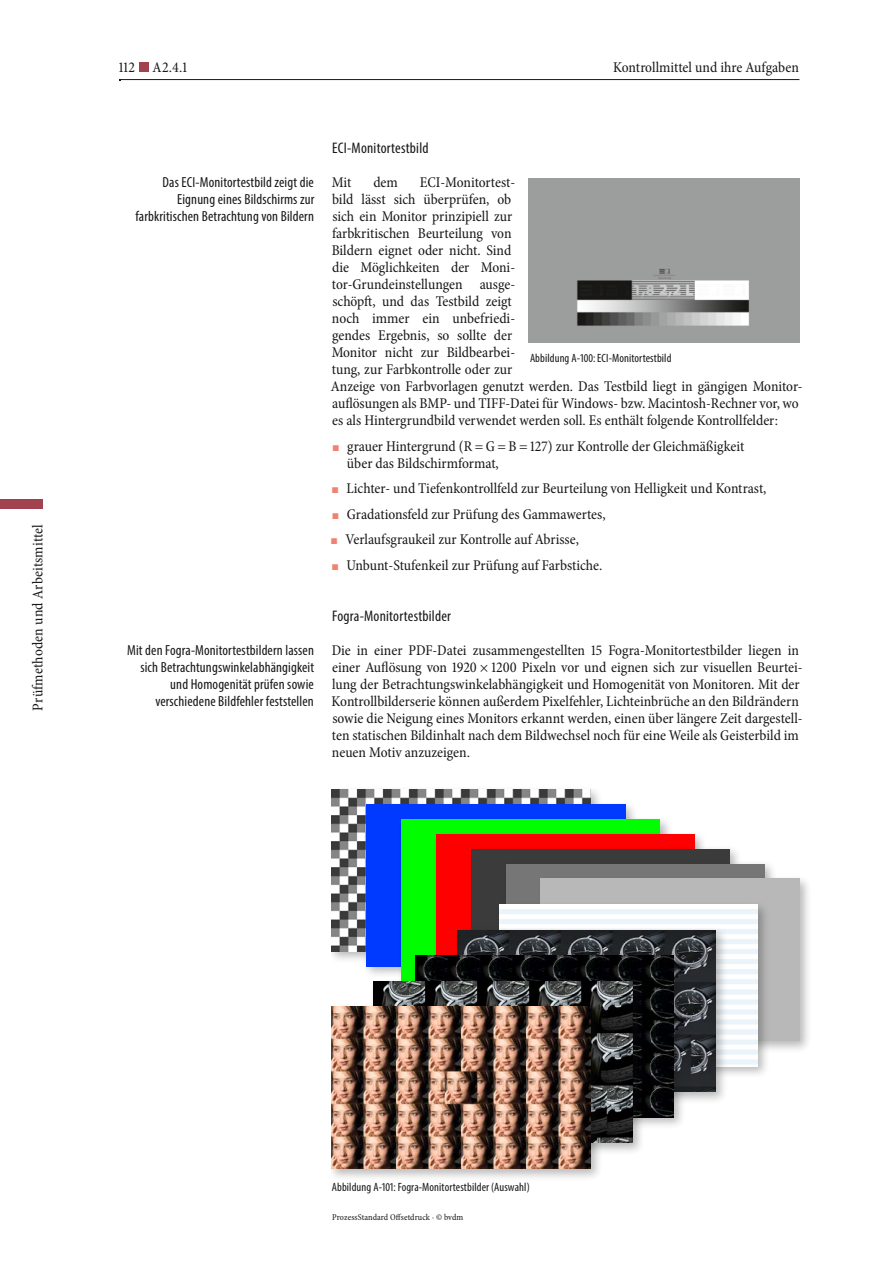
<style>
.page{position:relative;width:893px;height:1263px;background:#fff}
.page>*{position:absolute;margin:0;border:0;box-sizing:border-box;transform-origin:0 0}
.t1{font:condensed 15.3px "Myriad Pro";letter-spacing:.015em;color:#181716}
.t2{font:condensed 15px/17px "Minion Pro";color:#181716}
.t3{font:condensed 14.7px/17px "Myriad Pro";letter-spacing:.01em;color:#181716;text-align:right}
.t4{font:condensed 12px "Myriad Pro";letter-spacing:.01em;color:#181716}
.t5{font:condensed 9px "Minion Pro";letter-spacing:.005em;color:#181716}
.s1{font-family:"D May Pi";font-stretch:normal;font-size:13.5px;color:#f08271}
</style>
<div class="page">
<hr style="left:120px;top:79px;width:679px;height:1px;background:#181716">
<div style="left:139px;top:63px;width:10px;height:9px;background:#a3424f"></div>
<div style="left:0;top:499px;width:43px;height:10px;background:#a3424f"></div>
<div style="left:332px;top:785px;width:271px;height:179px;background:#181716;opacity:.3"></div>
<img style="left:332px;top:790px;width:258px;height:161px">
<div style="left:362px;top:800px;width:276px;height:179px;background:#181716;opacity:.3"></div>
<div style="left:367px;top:804px;width:258px;height:162px;background:#0039ff"></div>
<div style="left:397px;top:815px;width:275px;height:179px;background:#181716;opacity:.3"></div>
<div style="left:401px;top:819px;width:259px;height:158px;background:#00fd00"></div>
<div style="left:432px;top:830px;width:275px;height:179px;background:#181716;opacity:.3"></div>
<div style="left:436px;top:834px;width:259px;height:117px;background:#f00"></div>
<div style="left:467px;top:845px;width:275px;height:178px;background:#181716;opacity:.3"></div>
<div style="left:471px;top:849px;width:259px;height:77px;background:#3b3b3b"></div>
<div style="left:502px;top:860px;width:275px;height:178px;background:#181716;opacity:.3"></div>
<div style="left:506px;top:864px;width:259px;height:36px;background:#767676"></div>
<div style="left:537px;top:875px;width:275px;height:178px;background:#181716;opacity:.3"></div>
<div style="left:541px;top:879px;width:258px;height:161px;background:#b8b8b8"></div>
<div style="left:495px;top:900px;width:275px;height:179px;background:#181716;opacity:.3"></div>
<img style="left:499px;top:904px;width:259px;height:162px">
<div style="left:453px;top:926px;width:275px;height:178px;background:#181716;opacity:.3"></div>
<img style="left:457px;top:930px;width:259px;height:162px">
<div style="left:411px;top:951px;width:275px;height:179px;background:#181716;opacity:.3"></div>
<img style="left:415px;top:956px;width:259px;height:161px">
<div style="left:369px;top:977px;width:276px;height:179px;background:#181716;opacity:.3"></div>
<img style="left:373px;top:981px;width:259px;height:162px">
<div style="left:332px;top:1003px;width:271px;height:178px;background:#181716;opacity:.3"></div>
<img style="left:332px;top:1007px;width:258px;height:161px">
<img style="left:529px;top:179px;width:270px;height:163px">
<p class="t2" style="left:29px;top:710px;width:188px;rotate:-90deg">Prüfmethoden und Arbeitsmittel</p>
<p class="t2" style="left:119px;top:59px;width:70px">112 A2.4.1</p>
<p class="t2" style="left:613px;top:59px;width:187px">Kontrollmittel und ihre Aufgaben</p>
<p class="t3" style="left:135px;top:174px;width:180px">Das ECI-Monitortestbild zeigt die<br>Eignung eines Bildschirms zur farbkritischen Betrachtung von Bildern</p>
<p class="t3" style="left:127px;top:641px;width:189px">Mit den Fogra-Monitortestbildern lassen sich Betrachtungswinkelabhängigkeit und Homogenität prüfen sowie verschiedene Bildfehler feststellen</p>
<p class="t1" style="left:332px;top:139px;width:98px">ECI-Monitortestbild</p>
<p class="t2" style="left:332px;top:174px;width:21px">Mit</p>
<p class="t2" style="left:373px;top:174px;width:25px">dem</p>
<p class="t2" style="left:331px;top:174px;width:472px;text-indent:89px">ECI-Monitortest-<br>bild lässt sich überprüfen, ob<br>sich ein Monitor prinzipiell zur<br>farb-kritischen Beurteilung von<br>Bildern eignet oder nicht. Sind<br>die Möglichkeiten der Moni-<br>tor-Grundeinstellungen ausge-<br>schöpft, und das Testbild zeigt<br>noch immer ein unbefriedi-<br>gendes Ergebnis, so sollte der<br>Monitor nicht zur Bildbearbei-<br>tung, zur Farbkontrolle oder zur<br>Anzeige von Farbvorlagen genutzt werden. Das Testbild liegt in gängigen Monitor&shy;auflösungen als BMP- und TIFF-Datei für Windows- bzw. Macintosh-Rechner vor, wo es als Hintergrundbild verwendet werden soll. Es enthält folgende Kontrollfelder:</p>
<p class="t2" style="left:347px;top:438px;width:399px;text-indent:-15px"><span class="s1">Ä</span> grauer Hintergrund (R = G = B = 127) zur Kontrolle der Gleichmäßigkeit über das Bildschirmformat,</p>
<p class="t2" style="left:330px;top:476px;width:437px;line-height:25.5px"><span class="s1">Ä</span> Lichter- und Tiefenkontrollfeld zur Beurteilung von Helligkeit und Kontrast, <span class="s1">Ä</span> Gradationsfeld zur Prüfung des Gammawertes,<br><span class="s1">Ä</span> Verlaufsgraukeil zur Kontrolle auf Abrisse,<br><span class="s1">Ä</span> Unbunt-Stufenkeil zur Prüfung auf Farbstiche.</p>
<p class="t1" style="left:332px;top:606px;width:120px">Fogra-Monitortestbilder</p>
<p class="t2" style="left:332px;top:642px;width:472px">Die in einer PDF-Datei zusammengestellten 15 Fogra-Monitortestbilder liegen in einer Auflösung von 1920 × 1200 Pixeln vor und eignen sich zur visuellen Beurtei&shy;lung der Betrachtungswinkelabhängigkeit und Homogenität von Monitoren. Mit der Kontrollbilderserie können außerdem Pixelfehler, Lichteinbrüche an den Bildrändern sowie die Neigung eines Monitors erkannt werden, einen über längere Zeit dargestell&shy;ten statischen Bildinhalt nach dem Bildwechsel noch für eine Weile als Geisterbild im neuen Motiv anzuzeigen.</p>
<p class="t4" style="left:530px;top:351px;width:143px">Abbildung A-100: ECI-Monitortestbild</p>
<p class="t4" style="left:332px;top:1179px;width:199px">Abbildung A-101: Fogra-Monitortestbilder (Auswahl)</p>
<p class="t5" style="left:332px;top:1211px;width:73px">ProzessStandard Offsetd</p>
<p class="t5" style="left:418px;top:1211px;width:14px">ruc</p>
<p class="t5" style="left:448px;top:1211px;width:17px">bvd</p>
</div>
